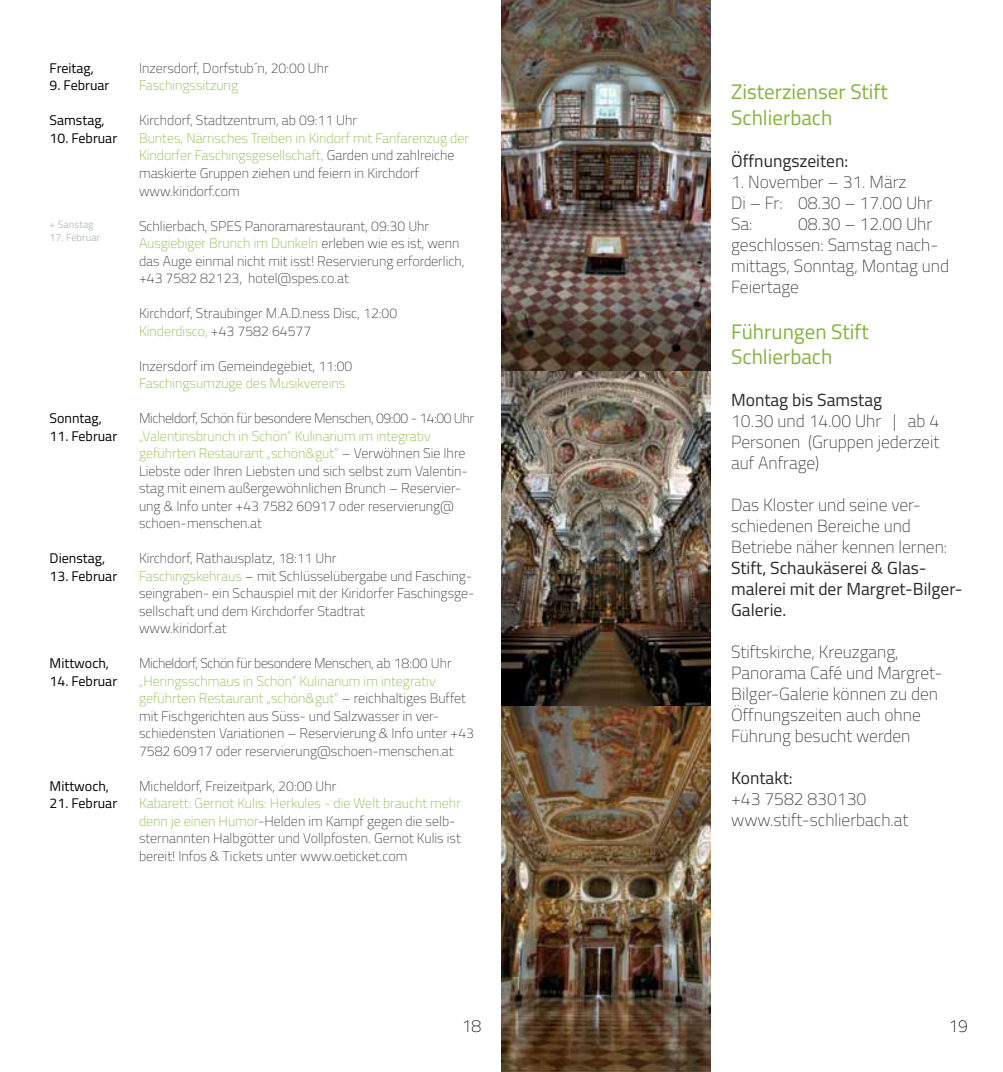
<style>
.page{position:relative;width:1003px;height:1072px;background:#fff}
.page>*{position:absolute;margin:0;border:0;box-sizing:border-box;transform-origin:0 0}
.t1{font:21px/25.2px "Titillium Web";color:#80b539}
.t2{font:100 17.5px/21px "Titillium Web";color:#292829}
.t3{font:17.5px/21px "Titillium Web";color:#292829}
.t4{font:100 17.5px "Titillium Web";color:#000}
.t5{font:100 14px/17.5px "Titillium Web";color:#292829}
.t6{font:100 14px/17.5px "Titillium Web";color:#80b539}
.t7{font:14px "Titillium Web";color:#000}
.t8{font:100 14px "Titillium Web";letter-spacing:-.03em;color:#292829}
.t9{font:10.5px "Titillium Web";color:#bcbec0}
.s1{color:#292829}
.s2{color:#80b539}
</style>
<div class="page">
<img style="left:501px;top:0;width:208px;height:1071px">
<p class="t7" style="left:50px;top:58px;width:46px">Freitag,</p>
<p class="t7" style="left:50px;top:75px;width:61px">9. Februar</p>
<p class="t7" style="left:50px;top:110px;width:57px">Samstag,</p>
<p class="t7" style="left:50px;top:128px;width:69px">10. Februar</p>
<p class="t9" style="left:50px;top:217px;width:46px">+ Sanstag</p>
<p class="t9" style="left:50px;top:229px;width:52px">17. Februar</p>
<p class="t7" style="left:50px;top:408px;width:54px">Sonntag,</p>
<p class="t7" style="left:50px;top:425px;width:69px">11. Februar</p>
<p class="t7" style="left:50px;top:548px;width:57px">Dienstag,</p>
<p class="t7" style="left:50px;top:565px;width:69px">13. Februar</p>
<p class="t7" style="left:50px;top:653px;width:61px">Mittwoch,</p>
<p class="t7" style="left:50px;top:670px;width:69px">14. Februar</p>
<p class="t7" style="left:50px;top:775px;width:61px">Mittwoch,</p>
<p class="t7" style="left:50px;top:793px;width:69px">21. Februar</p>
<p class="t5" style="left:139px;top:59px;width:191px">Inzersdorf, Dorfstub´n, 20:00 Uhr</p>
<p class="t6" style="left:139px;top:76px;width:100px">Faschingssitzung</p>
<p class="t5" style="left:139px;top:111px;width:219px">Kirchdorf, Stadtzentrum, ab 09:11 Uhr</p>
<p class="t6" style="left:139px;top:129px;width:331px">Buntes, Närrisches Treiben in Kiridorf mit Fanfarenzug der Kiridorfer Faschingsgesellschaft, <span class="s1">Garden und zahlreiche maskierte Gruppen ziehen und feiern in Kirchdorf www.kiridorf.com</span></p>
<p class="t5" style="left:139px;top:216px;width:327px">Schlierbach, SPES Panoramarestaurant, 09:30 Uhr <span class="s2">Ausgiebiger Brunch im Dunkeln</span> erleben wie es ist, wenn das Auge einmal nicht mit isst! Reservierung erforderlich, +43 7582 82123, hotel@spes.co.at</p>
<p class="t5" style="left:139px;top:304px;width:259px">Kirchdorf, Straubinger M.A.D.ness Disc, 12:00<br><span class="s2">Kinderdisco,</span> +43 7582 64577</p>
<p class="t5" style="left:139px;top:356px;width:215px">Inzersdorf im Gemeindegebiet, 11:00</p>
<p class="t6" style="left:139px;top:374px;width:208px">Faschingsumzüge des Musikvereins</p>
<p class="t8" style="left:139px;top:408px;width:336px">Micheldorf, Schön für besondere Menschen, 09:00 - 14:00 Uhr</p>
<p class="t5" style="left:139px;top:426px;width:330px"><span class="s2">„Valentinsbrunch in Schön“ Kulinarium im integrativ geführten Restaurant „schön&amp;gut“</span> – Verwöhnen Sie Ihre Liebste oder Ihren Liebsten und sich selbst zum Valentin&shy;stag mit einem außergewöhnlichen Brunch – Reservier&shy;ung &amp; Info unter +43 7582 60917 oder reservierung@ schoen-menschen.at</p>
<p class="t5" style="left:139px;top:549px;width:337px">Kirchdorf, Rathausplatz, 18:11 Uhr<br><span class="s2">Faschingskehraus</span> – mit Schlüsselübergabe und Fasching&shy;seingraben- ein Schauspiel mit der Kiridorfer Faschingsge&shy;sellschaft und dem Kirchdorfer Stadtrat<br>www.kiridorf.at</p>
<p class="t8" style="left:139px;top:653px;width:314px">Micheldorf, Schön für besondere Menschen, ab 18:00 Uhr</p>
<p class="t5" style="left:139px;top:671px;width:336px"><span class="s2">„Heringsschmaus in Schön“ Kulinarium im integrativ geführten Restaurant „schön&amp;gut“</span> – reichhaltiges Buffet mit Fischgerichten aus Süss- und Salzwasser in ver&shy;schiedensten Variationen – Reservierung &amp; Info unter +43<br>7582 60917 oder reservierung@schoen-menschen.at</p>
<p class="t5" style="left:139px;top:776px;width:199px">Micheldorf, Freizeitpark, 20:00 Uhr</p>
<p class="t5" style="left:139px;top:794px;width:323px"><span class="s2">Kabarett: Gernot Kulis: Herkules - die Welt braucht mehr denn je einen Humor</span>-Helden im Kampf gegen die selb&shy;sternannten Halbgötter und Vollpfosten. Gernot Kulis ist bereit! Infos &amp; Tickets unter www.oeticket.com</p>
<h1 class="t1" style="left:730px;top:78px;width:158px">Zisterzienser Stift<br>Schlierbach</h1>
<p class="t3" style="left:730px;top:149px;width:119px">Öffnungszeiten:</p>
<p class="t2" style="left:730px;top:170px;width:202px">1. November – 31. März<br>Di – Fr: 08.30 – 17.00 Uhr<br>Sa:</p>
<p class="t2" style="left:730px;top:212px;width:219px;text-indent:67px">08.30 – 12.00 Uhr geschlossen: Samstag nach&shy;mittags, Sonntag, Montag und<br>Feiertage</p>
<h1 class="t1" style="left:730px;top:318px;width:139px">Führungen Stift<br>Schlierbach</h1>
<p class="t3" style="left:730px;top:388px;width:152px">Montag bis Samstag</p>
<p class="t2" style="left:730px;top:409px;width:210px;text-align:justify">10.30 und 14.00 Uhr | ab 4<br>Personen (Gruppen jederzeit auf Anfrage)</p>
<p class="t2" style="left:730px;top:493px;width:217px">Das Kloster und seine ver&shy;schiedenen Bereiche und<br>Betriebe näher kennen lernen:</p>
<p class="t3" style="left:730px;top:556px;width:232px">Stift, Schaukäserei &amp; Glas&shy;malerei mit der Margret-Bilger-<br>Galerie.</p>
<p class="t2" style="left:730px;top:640px;width:213px">Stiftskirche, Kreuzgang,<br>Panorama Café und Margret-<br>Bilger-Galerie können zu den<br>Öffnungszeiten auch ohne<br>Führung besucht werden</p>
<p class="t3" style="left:730px;top:766px;width:63px">Kontakt:</p>
<p class="t2" style="left:730px;top:787px;width:179px">+43 7582 830130 www.stift-schlierbach.at</p>
<p class="t4" style="left:461px;top:1013px;width:21px">18</p>
<p class="t4" style="left:947px;top:1013px;width:21px">19</p>
</div>
